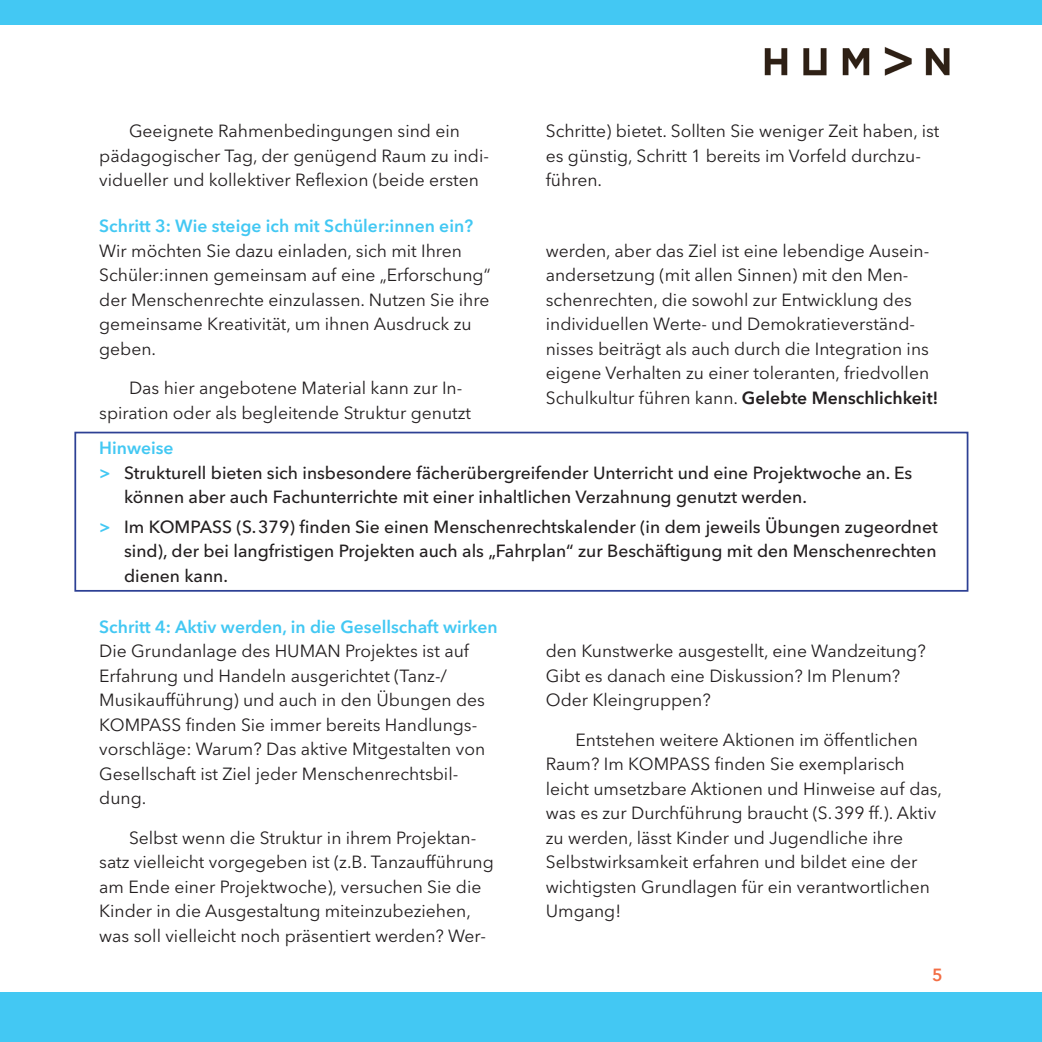
<style>
.page{position:relative;width:1042px;height:1042px;background:#fff}
.page>*{position:absolute;margin:0;border:0;box-sizing:border-box;transform-origin:0 0}
.Fliesstext_Einzug{font:17.5px/24.5px "Avenir Next LT Pro";color:#231f20}
.Fliesstext{font:17.5px/24.5px "Avenir Next LT Pro";color:#231f20}
.t1{font:500 17.5px/24.5px "Avenir Next LT Pro";color:#231f20}
.Zwischenüberschrift{font:600 17.5px "Avenir Next LT Pro";color:#43c8f3}
.t2{font:600 17.5px "Avenir Next LT Pro";color:#f36e45}
.s1{font-weight:600}
.s2{font-weight:600;color:#43c8f3}
</style>
<div class="page">
<div style="left:0;top:992px;width:1042px;height:50px;background:#43c8f3"></div>
<img style="left:764px;top:47px;width:186px;height:29px">
<div style="left:0;top:0;width:1042px;height:25px;background:#43c8f3"></div>
<div style="left:74px;top:432px;width:894px;height:160px;border:2px solid #2d4094"></div>
<p class="Fliesstext_Einzug" style="left:99px;top:119px;width:391px;text-align:center">Geeignete Rahmenbedingungen sind ein pädagogischer Tag, der genügend Raum zu indi&shy;vidueller und kollektiver Reflexion (beide ersten</p>
<p class="Fliesstext_Einzug" style="left:546px;top:119px;width:395px">Schritte) bietet. Sollten Sie weniger Zeit haben, ist es günstig, Schritt 1 bereits im Vorfeld durchzu&shy;führen.</p>
<p class="Zwischenüberschrift" style="left:99px;top:215px;width:376px">Schritt 3: Wie steige ich mit Schüler:innen ein?</p>
<p class="Fliesstext" style="left:99px;top:238px;width:393px">Wir möchten Sie dazu einladen, sich mit Ihren Schüler:innen gemeinsam auf eine „Erforschung“ der Menschenrechte einzulassen. Nutzen Sie ihre gemeinsame Kreativität, um ihnen Ausdruck zu geben.</p>
<p class="Fliesstext_Einzug" style="left:99px;top:376px;width:373px;text-indent:30px">Das hier angebotene Material kann zur In&shy;spiration oder als begleitende Struktur genutzt</p>
<p class="Fliesstext_Einzug" style="left:546px;top:238px;width:394px">werden, aber das Ziel ist eine lebendige Ausein&shy;andersetzung (mit allen Sinnen) mit den Men&shy;schenrechten, die sowohl zur Entwicklung des individuellen Werte- und Demokratieverständ&shy;nisses beiträgt als auch durch die Integration ins eigene Verhalten zu einer toleranten, friedvollen Schulkultur führen kann. <span class="s1">Gelebte Menschlichkeit!</span></p>
<p class="Zwischenüberschrift" style="left:99px;top:438px;width:76px">Hinweise</p>
<p class="t1" style="left:124px;top:460px;width:790px;text-indent:-25px"><span class="s2">&gt;</span> Strukturell bieten sich insbesondere fächerübergreifender Unterricht und eine Projektwoche an. Es können aber auch Fachunterrichte mit einer inhaltlichen Verzahnung genutzt werden.</p>
<p class="t1" style="left:124px;top:514px;width:815px;text-align:justify;text-indent:-25px"><span class="s2">&gt;</span> Im KOMPASS (S.379) finden Sie einen Menschenrechtskalender (in dem jeweils Übungen zugeordnet sind), der bei langfristigen Projekten auch als „Fahrplan“ zur Beschäftigung mit den Menschenrechten dienen kann.</p>
<p class="Zwischenüberschrift" style="left:99px;top:616px;width:400px">Schritt 4: Aktiv werden, in die Gesellschaft wirken</p>
<p class="Fliesstext" style="left:99px;top:639px;width:387px">Die Grundanlage des HUMAN Projektes ist auf Erfahrung und Handeln ausgerichtet (Tanz-/ Musikaufführung) und auch in den Übungen des KOMPASS finden Sie immer bereits Handlungs&shy;vorschläge: Warum? Das aktive Mitgestalten von Gesellschaft ist Ziel jeder Menschenrechtsbil&shy;dung.</p>
<p class="Fliesstext_Einzug" style="left:99px;top:825px;width:396px;text-indent:30px">Selbst wenn die Struktur in ihrem Projektan&shy;satz vielleicht vorgegeben ist (z.B. Tanzaufführung am Ende einer Projektwoche), versuchen Sie die Kinder in die Ausgestaltung miteinzubeziehen, was soll vielleicht noch präsentiert werden? Wer-</p>
<p class="Fliesstext_Einzug" style="left:546px;top:639px;width:381px">den Kunstwerke ausgestellt, eine Wandzeitung?<br>Gibt es danach eine Diskussion? Im Plenum?<br>Oder Kleingruppen?</p>
<p class="Fliesstext_Einzug" style="left:546px;top:727px;width:398px;text-indent:30px">Entstehen weitere Aktionen im öffentlichen Raum? Im KOMPASS finden Sie exemplarisch leicht umsetzbare Aktionen und Hinweise auf das, was es zur Durchführung braucht (S.399 ff.). Aktiv zu werden, lässt Kinder und Jugendliche ihre Selbstwirksamkeit erfahren und bildet eine der wichtigsten Grundlagen für ein verantwortlichen Umgang!</p>
<p class="t2" style="left:932px;top:964px;width:12px">5</p>
</div>
